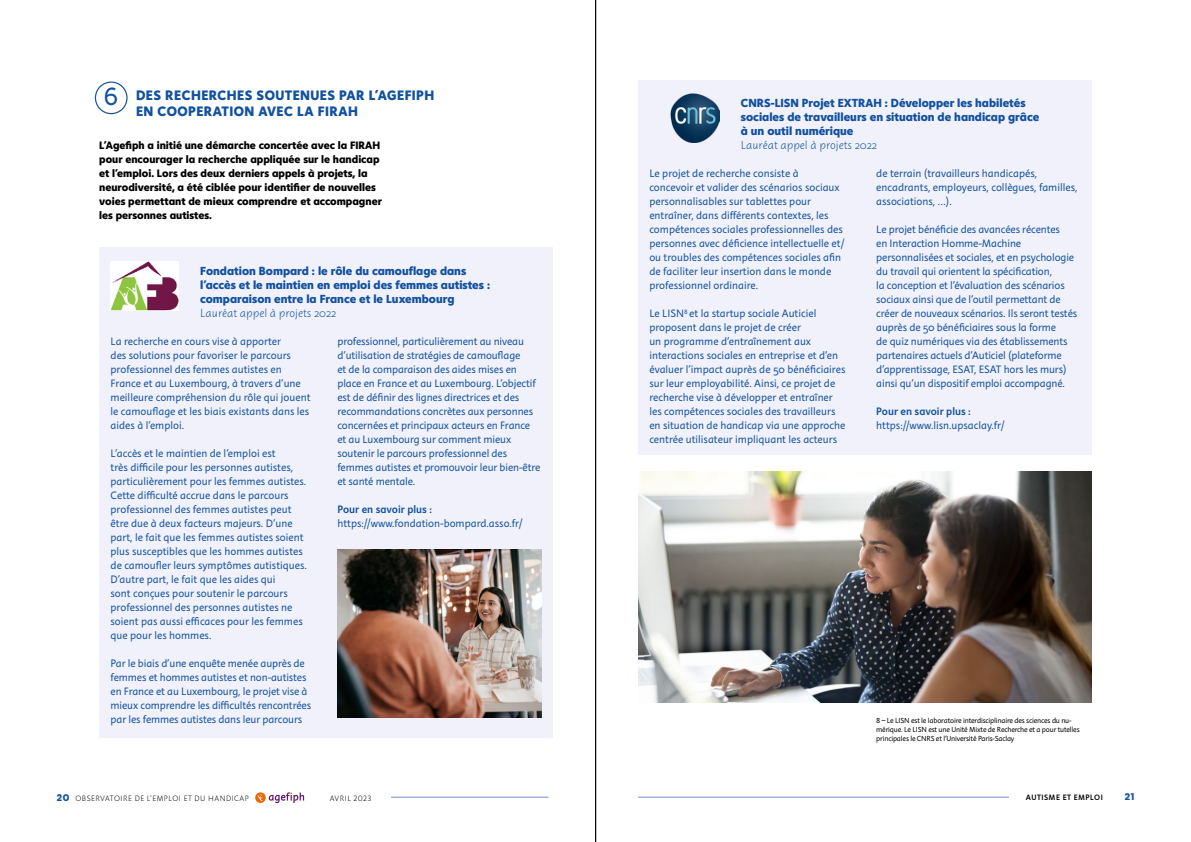
<style>
.page{position:relative;width:1191px;height:842px;background:#fff}
.page>*{position:absolute;margin:0;border:0;box-sizing:border-box;transform-origin:0 0}
.t1{font:25.6px "Instant 3";color:#12519f}
.body{font:800 14px/16px "Instant 5";letter-spacing:.03em;color:#12519f}
.body-2{font:800 12px/14px "Instant 5";color:#12519f}
.H2_-_Inter_niveau_1{font:800 12px/14px "Instant 5";color:#12519f}
.body-3{font:11px/14px "Instant 3";color:#12519f}
.body-4{font:800 11px/14px "Instant 5";color:#000}
.t2{font:800 10px "Instant 5";color:#12519f}
.t3{font:8px "Instant 2 Quick";letter-spacing:.06em;color:#000}
.t4{font:8px "Instant 4 Slow";letter-spacing:.06em;color:#000}
.body-5{font:7.5px/9px "Instant 3";letter-spacing:-.02em;color:#000}
.s1{font-family:"Instant 2 Quick";font-weight:400}
.s2{font-family:"Instant 4 Slow"}
.s3{font-family:"Instant 5";font-weight:800;font-size:10px;color:#12519f}
</style>
<div class="page">
<hr style="left:638px;top:797px;width:371px;height:1px;background:#939fd1">
<hr style="left:391px;top:797px;width:157px;height:1px;background:#939fd1">
<svg style="left:255px;top:792px;width:49px;height:11px"></svg>
<img style="left:638px;top:471px;width:453px;height:231px">
<div style="left:638px;top:80px;width:453px;height:375px;background:#f0f1fa"></div>
<img style="left:670px;top:93px;width:49px;height:49px">
<div style="left:95px;top:81px;width:33px;height:33px;border:1px solid #12519f;border-radius:50%"></div>
<div style="left:99px;top:247px;width:454px;height:491px;background:#f0f1fa"></div>
<img style="left:111px;top:261px;width:68px;height:50px">
<img style="left:337px;top:549px;width:205px;height:168px">
<hr style="left:595px;top:0;width:1px;height:842px;background:#000">
<p class="t1" style="left:103px;top:81px;width:17px">6</p>
<p class="body" style="left:136px;top:87px;width:300px">DES RECHERCHES SOUTENUES PAR L’AGEFIPH<br>EN COOPERATION AVEC LA FIRAH</p>
<p class="body-4" style="left:99px;top:138px;width:284px">L’Agefiph a initié une démarche concertée avec la FIRAH pour encourager la recherche appliquée sur le handicap et l’emploi. Lors des deux derniers appels à projets, la neurodiversité, a été ciblée pour identifier de nouvelles voies permettant de mieux comprendre et accompagner les personnes autistes.</p>
<p class="body-2" style="left:200px;top:264px;width:291px">Fondation Bompard : le rôle du camouflage dans l’accès et le maintien en emploi des femmes autistes : comparaison entre la France et le Luxembourg <span class="s1">Lauréat appel à projets 2022</span></p>
<p class="body-3" style="left:111px;top:335px;width:201px">La recherche en cours vise à apporter<br>des solutions pour favoriser le parcours professionnel des femmes autistes en France et au Luxembourg, à travers d’une meilleure compréhension du rôle qui jouent le camouflage et les biais existants dans les aides à l’emploi.</p>
<p class="body-3" style="left:111px;top:447px;width:198px">L’accès et le maintien de l’emploi est<br>très difficile pour les personnes autistes, particulièrement pour les femmes autistes.<br>Cette difficulté accrue dans le parcours professionnel des femmes autistes peut être due à deux facteurs majeurs. D’une part, le fait que les femmes autistes soient plus susceptibles que les hommes autistes de camoufler leurs symptômes autistiques.<br>D’autre part, le fait que les aides qui<br>sont conçues pour soutenir le parcours professionnel des personnes autistes ne soient pas aussi efficaces pour les femmes que pour les hommes.</p>
<p class="body-3" style="left:111px;top:657px;width:202px">Par le biais d’une enquête menée auprès de femmes et hommes autistes et non-autistes en France et au Luxembourg, le projet vise à mieux comprendre les difficultés rencontrées par les femmes autistes dans leur parcours</p>
<p class="body-3" style="left:337px;top:335px;width:204px">professionnel, particulièrement au niveau d’utilisation de stratégies de camouflage<br>et de la comparaison des aides mises en place en France et au Luxembourg. L’objectif est de définir des lignes directrices et des recommandations concrètes aux personnes concernées et principaux acteurs en France et au Luxembourg sur comment mieux soutenir le parcours professionnel des femmes autistes et promouvoir leur bien-être et santé mentale.</p>
<p class="body-3" style="left:337px;top:503px;width:187px"><span class="s2">Pour en savoir plus : </span>https://www.fondation-bompard.asso.fr/</p>
<p class="H2_-_Inter_niveau_1" style="left:741px;top:96px;width:300px">CNRS-LISN Projet EXTRAH : Développer les habiletés sociales de travailleurs en situation de handicap grâce à un outil numérique<br><span class="s1">Lauréat appel à projets 2022</span></p>
<p class="body-3" style="left:649px;top:167px;width:197px">Le projet de recherche consiste à concevoir et valider des scénarios sociaux personnalisables sur tablettes pour entraîner, dans différents contextes, les compétences sociales professionnelles des personnes avec déficience intellectuelle et/ ou troubles des compétences sociales afin de faciliter leur insertion dans le monde professionnel ordinaire.</p>
<p class="body-3" style="left:649px;top:307px;width:198px">Le LISN<sup>8</sup> et la startup sociale Auticiel proposent dans le projet de créer<br>un programme d’entraînement aux interactions sociales en entreprise et d’en évaluer l’impact auprès de 50 bénéficiaires sur leur employabilité. Ainsi, ce projet de recherche vise à développer et entraîner les compétences sociales des travailleurs en situation de handicap via une approche centrée utilisateur impliquant les acteurs</p>
<p class="body-3" style="left:876px;top:167px;width:203px">de terrain (travailleurs handicapés, encadrants, employeurs, collègues, familles, associations, …).</p>
<p class="body-3" style="left:876px;top:223px;width:202px">Le projet bénéficie des avancées récentes<br>en Interaction Homme-Machine personnalisées et sociales, et en psychologie du travail qui orientent la spécification,<br>la conception et l’évaluation des scénarios sociaux ainsi que de l’outil permettant de créer de nouveaux scénarios. Ils seront testés auprès de 50 bénéficiaires sous la forme<br>de quiz numériques via des établissements partenaires actuels d’Auticiel (plateforme d’apprentissage, ESAT, ESAT hors les murs) ainsi qu’un dispositif emploi accompagné.</p>
<p class="body-3" style="left:876px;top:405px;width:130px"><span class="s2">Pour en savoir plus : </span>https://www.lisn.upsaclay.fr/</p>
<p class="body-5" style="left:876px;top:716px;width:205px">8 – Le LISN est le laboratoire interdisciplinaire des sciences du nu&shy;mérique. Le LISN est une Unité Mixte de Recherche et a pour tutelles principales le CNRS et l’Université Paris-Saclay</p>
<p class="t3" style="left:57px;top:793px;width:193px"><span class="s3">20</span> OBSERVATOIRE DE L'EMPLOI ET DU HANDICAP</p>
<p class="t3" style="left:330px;top:793px;width:43px">AVRIL 2023</p>
<p class="t4" style="left:1025px;top:792px;width:78px">AUTISME ET EMPLOI</p>
<p class="t2" style="left:1124px;top:790px;width:11px">21</p>
</div>
